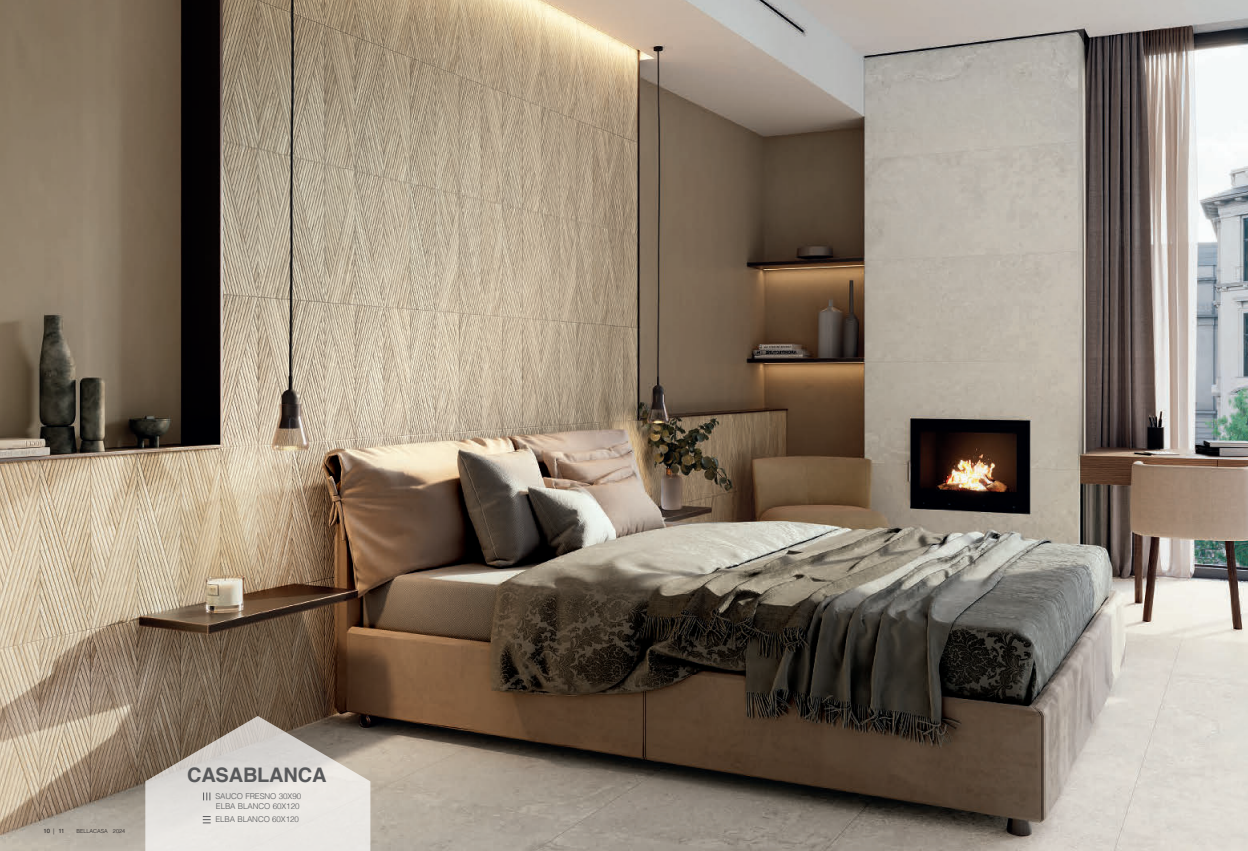
<style>
.page{position:relative;width:1248px;height:851px;background:#fff}
.page>*{position:absolute;margin:0;border:0;box-sizing:border-box;transform-origin:0 0}
.t1{font:700 20px "Helvetica";letter-spacing:-.01em;color:#57585a}
.t2{font:300 8px/13.5px "Helvetica";letter-spacing:-.01em;color:#57585a}
.t3{font:6px "Helvetica";color:#231f20}
.t4{font:300 5.5px "Helvetica";color:#231f20}
.s1{font-weight:300}
</style>
<div class="page">
<img style="left:0;top:0;width:1247px;height:850px">
<svg style="left:145px;top:715px;width:225px;height:135px;background:#c5bfb8"></svg>
<p class="t3" style="left:44px;top:826px;width:23px">10 <span class="s1">|</span> 11</p>
<p class="t4" style="left:76px;top:826px;width:50px">BELLACASA 2024</p>
<h1 class="t1" style="left:187px;top:759px;width:141px">CASABLANCA</h1>
<p class="t2" style="left:215px;top:798px;width:86px">ELBA BLANCO 60X120<br>ELBA BLANCO 60X120</p>
<p class="t2" style="left:215px;top:788px;width:87px">SAUCO FRESNO 30X90</p>
</div>
